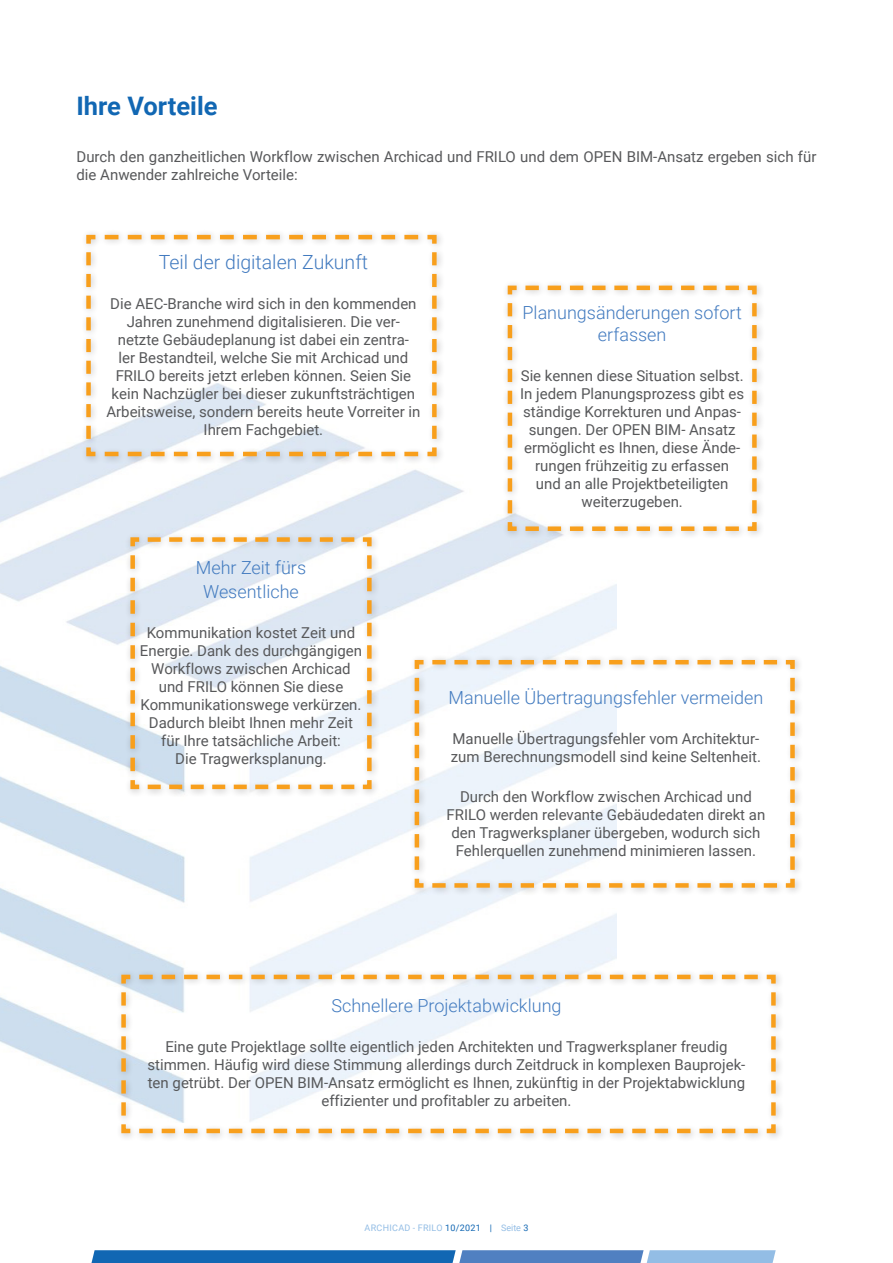
<style>
.page{position:relative;width:893px;height:1263px;background:#fff}
.page>*{position:absolute;margin:0;border:0;box-sizing:border-box;transform-origin:0 0}
.t1{font:700 25.5px "Roboto";color:#1167b3}
.t2{font:300 19.5px "Roboto";color:#417abf}
.t3{font:300 18px/21.6px "Roboto";color:#417abf;text-align:center}
.t4{font:15px/18px "Roboto";color:#57585a;text-align:center}
.t5{font:9px "Roboto";letter-spacing:.035em;color:#93bde5}
.s1{color:#1167b3}
</style>
<div class="page">
<svg style="left:91px;top:1250px;width:685px;height:13px;background:#4283c2"></svg>
<img style="left:0;top:442px;width:616px;height:651px">
<div style="left:81px;top:229px;width:364px;height:236px;background:#231f20;opacity:.25"></div>
<svg style="left:84px;top:233px;width:355px;height:225px"></svg>
<div style="left:502px;top:280px;width:263px;height:260px;background:#231f20;opacity:.25"></div>
<svg style="left:505px;top:283px;width:254px;height:250px"></svg>
<div style="left:125px;top:532px;width:255px;height:266px;background:#231f20;opacity:.25"></div>
<svg style="left:128px;top:535px;width:246px;height:256px"></svg>
<div style="left:116px;top:969px;width:668px;height:173px;background:#231f20;opacity:.25"></div>
<svg style="left:119px;top:972px;width:659px;height:163px"></svg>
<div style="left:409px;top:654px;width:394px;height:242px;background:#231f20;opacity:.25"></div>
<svg style="left:412px;top:658px;width:385px;height:232px"></svg>
<h1 class="t1" style="left:77px;top:88px;width:143px">Ihre Vorteile</h1>
<p class="t4" style="left:77px;top:147px;width:741px;text-align:left">Durch den ganzheitlichen Workflow zwischen Archicad und FRILO und dem OPEN BIM-Ansatz ergeben sich für die Anwender zahlreiche Vorteile:</p>
<h2 class="t2" style="left:159px;top:248px;width:211px">Teil der digitalen Zukunft</h2>
<p class="t4" style="left:106px;top:294px;width:315px">Die AEC-Branche wird sich in den kommenden Jahren zunehmend digitalisieren. Die ver&shy;netzte Gebäudeplanung ist dabei ein zentra-<br>ler Bestandteil, welche Sie mit Archicad und FRILO bereits jetzt erleben können. Seien Sie kein Nachzügler bei dieser zukunftsträchtigen Arbeitsweise, sondern bereits heute Vorreiter in Ihrem Fachgebiet.</p>
<p class="t3" style="left:523px;top:301px;width:221px">Planungsänderungen sofort erfassen</p>
<p class="t4" style="left:520px;top:366px;width:226px">Sie kennen diese Situation selbst.<br>In jedem Planungsprozess gibt es ständige Korrekturen und Anpas&shy;sungen. Der OPEN BIM- Ansatz ermöglicht es Ihnen, diese Ände&shy;rungen frühzeitig zu erfassen<br>und an alle Projektbeteiligten weiterzugeben.</p>
<p class="t3" style="left:196px;top:555px;width:112px;line-height:23.7px">Mehr Zeit fürs<br>Wesentliche</p>
<p class="t4" style="left:140px;top:623px;width:224px">Kommunikation kostet Zeit und<br>Energie. Dank des durchgängigen<br>Workflows zwischen Archicad und FRILO können Sie diese<br>Kommunikationswege verkürzen.<br>Dadurch bleibt Ihnen mehr Zeit für Ihre tatsächliche Arbeit:<br>Die Tragwerksplanung.</p>
<p class="t3" style="left:449px;top:686px;width:316px">Manuelle Übertragungsfehler vermeiden</p>
<p class="t4" style="left:451px;top:729px;width:312px;text-align:left">Manuelle Übertragungsfehler vom Architektur&shy;zum Berechnungsmodell sind keine Seltenheit.</p>
<p class="t4" style="left:446px;top:787px;width:320px">Durch den Workflow zwischen Archicad und FRILO werden relevante Gebäudedaten direkt an den Tragwerksplaner übergeben, wodurch sich Fehlerquellen zunehmend minimieren lassen.</p>
<p class="t3" style="left:331px;top:994px;width:232px">Schnellere Projektabwicklung</p>
<p class="t4" style="left:148px;top:1037px;width:599px">Eine gute Projektlage sollte eigentlich jeden Architekten und Tragwerksplaner freudig stimmen. Häufig wird diese Stimmung allerdings durch Zeitdruck in komplexen Bauprojek&shy;ten getrübt. Der OPEN BIM-Ansatz ermöglicht es Ihnen, zukünftig in der Projektabwicklung effizienter und profitabler zu arbeiten.</p>
<p class="t5" style="left:364px;top:1221px;width:165px">ARCHICAD - FRILO <span class="s1">10/2021 |</span> Seite <span class="s1">3</span></p>
</div>
